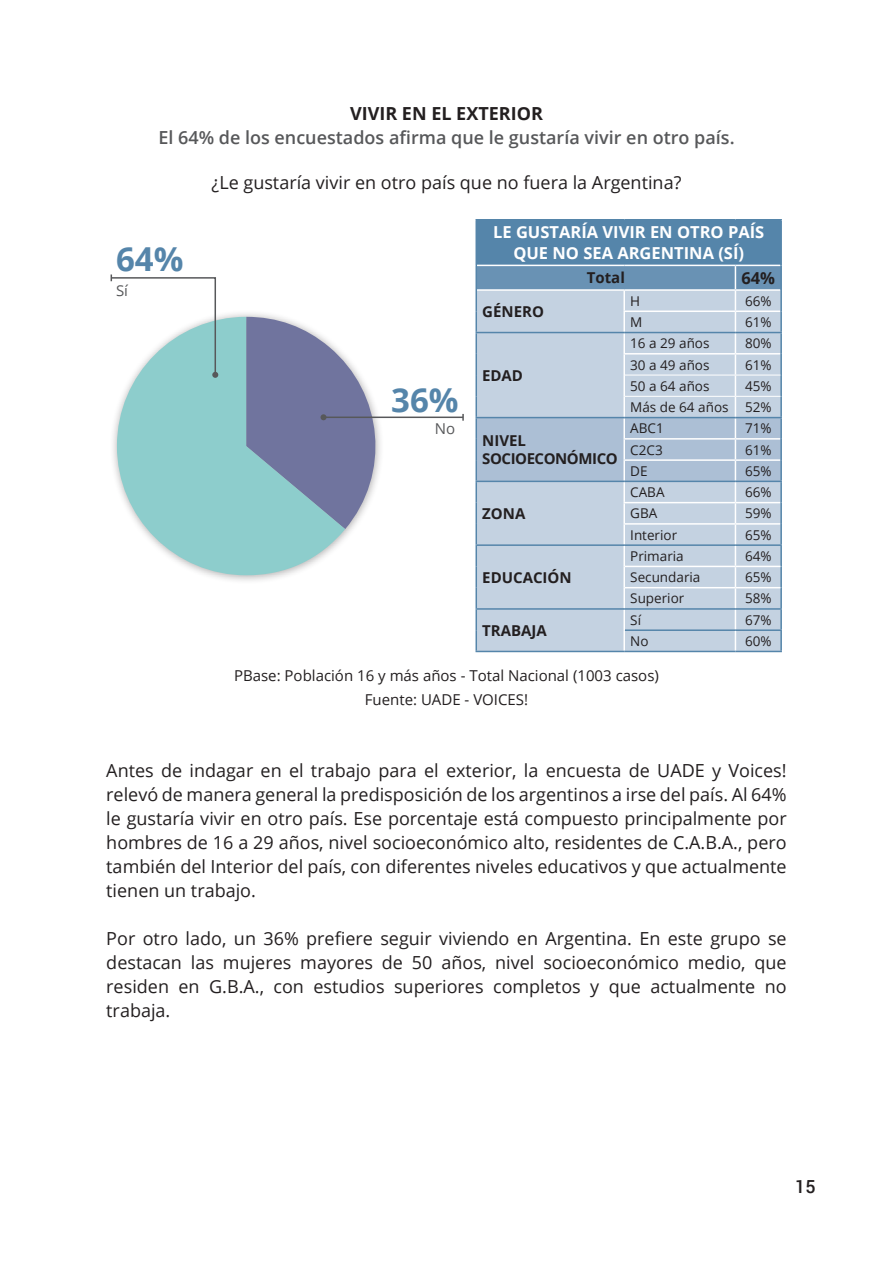
<style>
.page{position:relative;width:893px;height:1263px;background:#fff}
.page>*{position:absolute;margin:0;border:0;box-sizing:border-box;transform-origin:0 0}
.t1{font:700 33px "Open Sans";color:#5585aa}
.text_base{font:18px/24px "Open Sans";color:#231f20;text-align:justify}
.OPINIÓN{font:600 18px "Open Sans";color:#57585a}
.PREGUNTA{font:18px "Open Sans";color:#231f20}
.TIT3{font:700 18px "Open Sans";color:#231f20}
.t2{font:500 18px "Roboto";color:#231f20}
.text_base-2{font:700 16.5px/21px "Open Sans";color:#fff;text-align:center}
.text_base-3{font:700 16.5px "Open Sans";color:#231f20}
.BASE_GRAF{font:15px/24px "Open Sans";color:#231f20;text-align:center}
.text_base-4{font:700 15px "Open Sans";color:#231f20}
.text_base-5{font:700 15px/18px "Open Sans";letter-spacing:-.03em;color:#231f20}
.t3{font:15px "Open Sans";color:#57585a}
.text_base-6{font:13.5px "Open Sans";color:#231f20}
</style>
<div class="page">
<div style="left:109px;top:309px;width:275px;height:275px;background:#231f20;opacity:.35"></div>
<svg style="left:117px;top:317px;width:228px;height:258px;fill:#8dcdcc"></svg>
<svg style="left:110px;top:274px;width:108px;height:104px"></svg>
<hr style="left:323px;top:417px;width:140px;height:1px;background:#57585a">
<svg style="left:246px;top:317px;width:145px;height:212px"></svg>
<svg style="left:462px;top:414px;width:2px;height:7px"></svg>
<div style="left:476px;top:220px;width:305px;height:45px;background:#5585aa"></div>
<hr style="left:475px;top:332px;width:149px;height:1px;background:#5585aa">
<hr style="left:475px;top:417px;width:149px;height:1px;background:#5585aa">
<hr style="left:475px;top:481px;width:149px;height:1px;background:#5585aa">
<hr style="left:475px;top:265px;width:2px;height:25px;background:#5585aa">
<hr style="left:475px;top:290px;width:2px;height:21px;background:#5585aa">
<hr style="left:475px;top:311px;width:2px;height:21px;background:#5585aa">
<hr style="left:475px;top:333px;width:2px;height:21px;background:#5585aa">
<hr style="left:475px;top:354px;width:2px;height:21px;background:#5585aa">
<hr style="left:475px;top:375px;width:2px;height:21px;background:#5585aa">
<hr style="left:475px;top:396px;width:2px;height:21px;background:#5585aa">
<hr style="left:475px;top:418px;width:2px;height:21px;background:#5585aa">
<hr style="left:475px;top:439px;width:2px;height:21px;background:#5585aa">
<hr style="left:475px;top:460px;width:2px;height:21px;background:#5585aa">
<hr style="left:475px;top:482px;width:2px;height:21px;background:#5585aa">
<hr style="left:475px;top:503px;width:2px;height:21px;background:#5585aa">
<hr style="left:475px;top:524px;width:2px;height:20px;background:#5585aa">
<hr style="left:475px;top:544px;width:149px;height:2px;background:#5585aa">
<hr style="left:475px;top:546px;width:2px;height:20px;background:#5585aa">
<hr style="left:475px;top:566px;width:2px;height:22px;background:#5585aa">
<hr style="left:475px;top:588px;width:2px;height:20px;background:#5585aa">
<hr style="left:475px;top:608px;width:149px;height:2px;background:#5585aa">
<hr style="left:475px;top:610px;width:2px;height:20px;background:#5585aa">
<hr style="left:475px;top:630px;width:2px;height:21px;background:#5585aa">
<hr style="left:475px;top:651px;width:149px;height:1px;background:#5585aa">
<hr style="left:624px;top:651px;width:111px;height:1px;background:#5585aa">
<hr style="left:735px;top:651px;width:47px;height:1px;background:#5585aa">
<svg style="left:476px;top:265px;width:306px;height:386px"></svg>
<hr style="left:475px;top:219px;width:149px;height:1px;background:#5585aa">
<hr style="left:475px;top:220px;width:2px;height:45px;background:#5585aa">
<hr style="left:624px;top:219px;width:111px;height:1px;background:#5585aa">
<hr style="left:735px;top:219px;width:47px;height:1px;background:#5585aa">
<hr style="left:780px;top:220px;width:2px;height:45px;background:#5585aa">
<hr style="left:625px;top:566px;width:110px;height:1px;background:#fff">
<hr style="left:735px;top:566px;width:45px;height:1px;background:#fff">
<hr style="left:625px;top:375px;width:110px;height:1px;background:#fff">
<hr style="left:735px;top:375px;width:45px;height:1px;background:#fff">
<hr style="left:625px;top:396px;width:110px;height:1px;background:#fff">
<hr style="left:735px;top:396px;width:45px;height:1px;background:#fff">
<hr style="left:625px;top:587px;width:110px;height:1px;background:#fff">
<hr style="left:735px;top:587px;width:45px;height:1px;background:#fff">
<p class="TIT3" style="left:350px;top:101px;width:194px">VIVIR EN EL EXTERIOR</p>
<p class="OPINIÓN" style="left:158px;top:125px;width:578px">El 64% de los encuestados afirma que le gustaría vivir en otro país.</p>
<p class="PREGUNTA" style="left:212px;top:170px;width:471px">¿Le gustaría vivir en otro país que no fuera la Argentina?</p>
<p class="t1" style="left:116px;top:236px;width:69px">64%</p>
<p class="t3" style="left:116px;top:281px;width:14px">Sí</p>
<p class="t1" style="left:391px;top:376px;width:69px">36%</p>
<p class="t3" style="left:435px;top:418px;width:22px">No</p>
<p class="text_base-2" style="left:493px;top:221px;width:273px">LE GUSTARÍA VIVIR EN OTRO PAÍS<br>QUE NO SEA ARGENTINA (SÍ)</p>
<p class="text_base-4" style="left:587px;top:267px;width:40px">Total</p>
<p class="text_base-3" style="left:741px;top:266px;width:35px">64%</p>
<p class="text_base-4" style="left:482px;top:301px;width:63px">GÉNERO</p>
<p class="text_base-6" style="left:630px;top:292px;width:11px">H</p>
<p class="text_base-6" style="left:745px;top:292px;width:28px">66%</p>
<p class="text_base-6" style="left:630px;top:313px;width:14px">M</p>
<p class="text_base-6" style="left:745px;top:313px;width:28px">61%</p>
<p class="text_base-4" style="left:482px;top:365px;width:42px">EDAD</p>
<p class="text_base-5" style="left:482px;top:431px;width:137px">NIVEL<br>SOCIOECONÓMICO</p>
<p class="text_base-4" style="left:482px;top:503px;width:45px">ZONA</p>
<p class="text_base-4" style="left:482px;top:567px;width:91px">EDUCACIÓN</p>
<p class="text_base-4" style="left:482px;top:620px;width:66px">TRABAJA</p>
<p class="text_base-6" style="left:630px;top:334px;width:81px">16 a 29 años</p>
<p class="text_base-6" style="left:745px;top:334px;width:28px">80%</p>
<p class="text_base-6" style="left:630px;top:356px;width:81px">30 a 49 años</p>
<p class="text_base-6" style="left:745px;top:356px;width:28px">61%</p>
<p class="text_base-6" style="left:630px;top:377px;width:81px">50 a 64 años</p>
<p class="text_base-6" style="left:745px;top:377px;width:28px">45%</p>
<p class="text_base-6" style="left:630px;top:398px;width:100px">Más de 64 años</p>
<p class="text_base-6" style="left:745px;top:398px;width:28px">52%</p>
<p class="text_base-6" style="left:630px;top:419px;width:35px">ABC1</p>
<p class="text_base-6" style="left:745px;top:419px;width:28px">71%</p>
<p class="text_base-6" style="left:630px;top:440px;width:34px">C2C3</p>
<p class="text_base-6" style="left:745px;top:440px;width:28px">61%</p>
<p class="text_base-6" style="left:630px;top:462px;width:19px">DE</p>
<p class="text_base-6" style="left:745px;top:462px;width:28px">65%</p>
<p class="text_base-6" style="left:630px;top:483px;width:36px">CABA</p>
<p class="text_base-6" style="left:745px;top:483px;width:28px">66%</p>
<p class="text_base-6" style="left:630px;top:504px;width:29px">GBA</p>
<p class="text_base-6" style="left:745px;top:504px;width:28px">59%</p>
<p class="text_base-6" style="left:630px;top:525px;width:48px">Interior</p>
<p class="text_base-6" style="left:745px;top:525px;width:28px">65%</p>
<p class="text_base-6" style="left:630px;top:547px;width:55px">Primaria</p>
<p class="text_base-6" style="left:745px;top:547px;width:28px">64%</p>
<p class="text_base-6" style="left:630px;top:568px;width:72px">Secundaria</p>
<p class="text_base-6" style="left:745px;top:568px;width:28px">65%</p>
<p class="text_base-6" style="left:630px;top:589px;width:56px">Superior</p>
<p class="text_base-6" style="left:745px;top:589px;width:28px">58%</p>
<p class="text_base-6" style="left:630px;top:611px;width:12px">Sí</p>
<p class="text_base-6" style="left:745px;top:611px;width:28px">67%</p>
<p class="text_base-6" style="left:630px;top:632px;width:20px">No</p>
<p class="text_base-6" style="left:745px;top:632px;width:28px">60%</p>
<p class="BASE_GRAF" style="left:234px;top:663px;width:426px">PBase: Población 16 y más años - Total Nacional (1003 casos)<br>Fuente: UADE - VOICES!</p>
<p class="text_base" style="left:106px;top:758px;width:682px">Antes de indagar en el trabajo para el exterior, la encuesta de UADE y Voices! relevó de manera general la predisposición de los argentinos a irse del país. Al 64% le gustaría vivir en otro país. Ese porcentaje está compuesto principalmente por hombres de 16 a 29 años, nivel socioeconómico alto, residentes de C.A.B.A., pero también del Interior del país, con diferentes niveles educativos y que actualmente tienen un trabajo.</p>
<p class="text_base" style="left:106px;top:926px;width:682px">Por otro lado, un 36% prefiere seguir viviendo en Argentina. En este grupo se destacan las mujeres mayores de 50 años, nivel socioeconómico medio, que residen en G.B.A., con estudios superiores completos y que actualmente no trabaja.</p>
<p class="t2" style="left:795px;top:1173px;width:22px">15</p>
</div>
